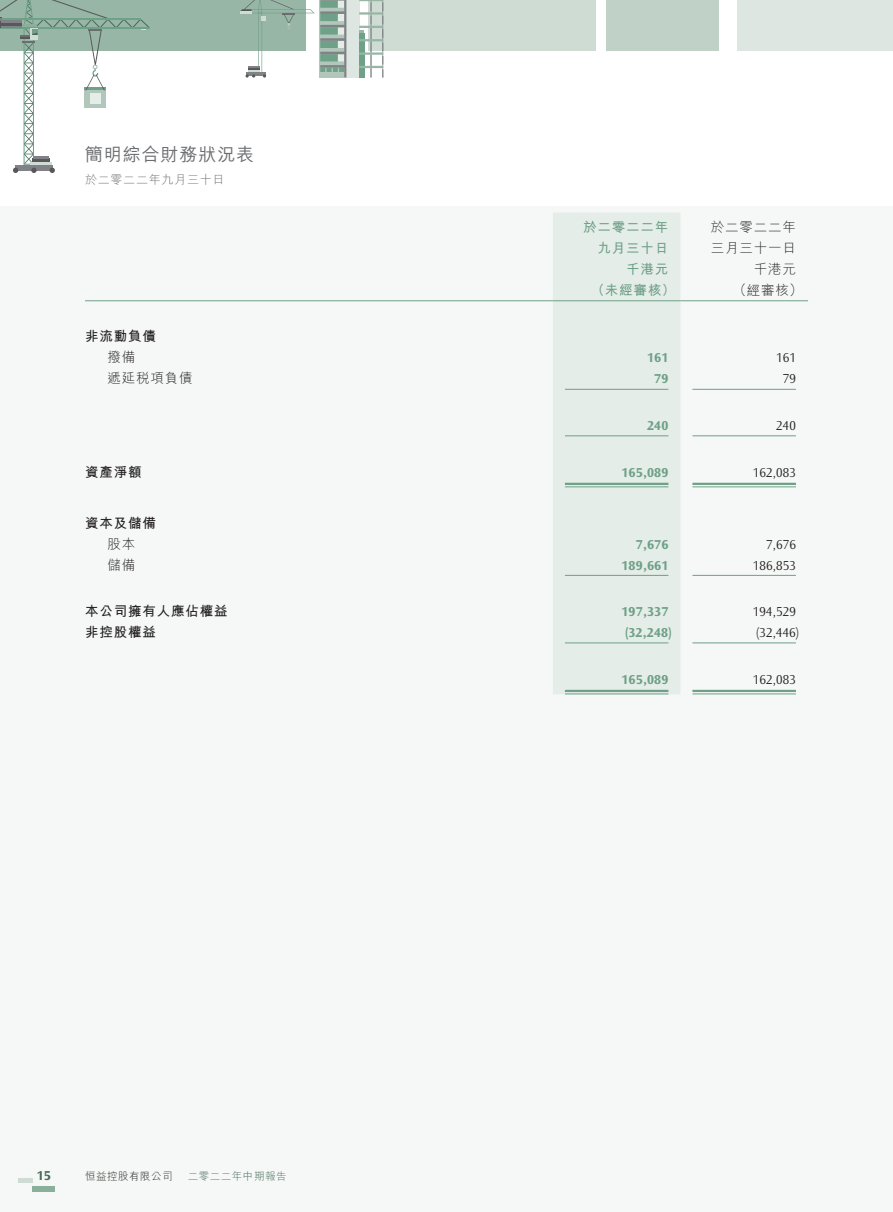
<style>
.page{position:relative;width:893px;height:1212px;background:#fff}
.page>*{position:absolute;margin:0;border:0;box-sizing:border-box;transform-origin:0 0}
.t1{font:500 18px "M Hei HK";letter-spacing:.05em;color:#6c6d70}
._01_Body_Text{font:300 13.5px "Ocean Sans Std";letter-spacing:.01em;color:#231f20}
._01_Body_Text-2{font:700 13.5px "Ocean Sans Std";letter-spacing:.015em;color:#6fa088}
._15_Table_Stub{font:700 13.5px "M Hei HK";letter-spacing:.065em;color:#231f20}
._01_Body_Text-3{font:700 13.5px/21px "M Hei HK";letter-spacing:.065em;color:#6fa088;text-align:right}
._01_Body_Text-4{font:300 13.5px/21px "M Hei HK";letter-spacing:.06em;color:#231f20}
._15_Table_Stub-2{font:300 13.5px "M Hei HK";letter-spacing:.06em;color:#231f20}
.t2{font:700 13.5px "Ocean Sans Std";color:#476c5a}
.t3{font:300 12px "M Hei HK";letter-spacing:.06em;color:#6c6d70}
.t4{font:300 10.5px "M Hei HK";letter-spacing:.05em;color:#476c5a}
.t5{font:300 10.5px "M Hei HK";letter-spacing:.05em;color:#231f20}
</style>
<div class="page">
<div style="left:0;top:207px;width:892px;height:1005px;background:#f5f8f6"></div>
<div style="left:737px;top:0;width:155px;height:51px;background:#dde6e0"></div>
<div style="left:0;top:0;width:305px;height:51px;background:#97b6a5"></div>
<div style="left:369px;top:0;width:227px;height:51px;background:#cedcd4"></div>
<div style="left:606px;top:0;width:113px;height:51px;background:#c0d1c7"></div>
<div style="left:344px;top:0;width:15px;height:78px;background:#dde6e0"></div>
<svg style="left:359px;top:0;width:24px;height:78px"></svg>
<svg style="left:240px;top:0;width:106px;height:78px"></svg>
<svg style="left:0;top:0;width:150px;height:173px"></svg>
<div style="left:33px;top:1186px;width:22px;height:6px;background:#8aaf9a"></div>
<hr style="left:18px;top:1178px;width:15px;height:4px;background:#cedcd4">
<div style="left:553px;top:213px;width:127px;height:481px;background:#e5ede8"></div>
<hr style="left:85px;top:300px;width:468px;height:1px;background:#6fa088">
<hr style="left:553px;top:300px;width:127px;height:1px;background:#6fa088">
<hr style="left:680px;top:300px;width:128px;height:1px;background:#6fa088">
<hr style="left:565px;top:389px;width:103px;height:1px;background:#6fa088">
<hr style="left:692px;top:389px;width:104px;height:1px;background:#6fa088">
<hr style="left:565px;top:435px;width:103px;height:1px;background:#6fa088">
<hr style="left:692px;top:435px;width:104px;height:1px;background:#6fa088">
<hr style="left:565px;top:483px;width:103px;height:2px;background:#6fa088">
<hr style="left:565px;top:486px;width:103px;height:1px;background:#6fa088">
<hr style="left:692px;top:483px;width:104px;height:2px;background:#6fa088">
<hr style="left:692px;top:486px;width:104px;height:1px;background:#6fa088">
<hr style="left:565px;top:575px;width:103px;height:1px;background:#6fa088">
<hr style="left:692px;top:575px;width:104px;height:1px;background:#6fa088">
<hr style="left:565px;top:642px;width:103px;height:1px;background:#6fa088">
<hr style="left:692px;top:642px;width:104px;height:1px;background:#6fa088">
<hr style="left:565px;top:690px;width:103px;height:2px;background:#6fa088">
<hr style="left:565px;top:693px;width:103px;height:1px;background:#6fa088">
<hr style="left:692px;top:690px;width:104px;height:2px;background:#6fa088">
<hr style="left:692px;top:693px;width:104px;height:1px;background:#6fa088">
<h1 class="t1" style="left:85px;top:142px;width:171px">簡明綜合財務狀況表</h1>
<p class="t3" style="left:85px;top:171px;width:141px">於二零二二年九月三十日</p>
<p class="_15_Table_Stub" style="left:85px;top:327px;width:72px">非流動負債</p>
<p class="_15_Table_Stub-2" style="left:108px;top:348px;width:29px">撥備</p>
<p class="_15_Table_Stub-2" style="left:108px;top:369px;width:87px">遞延稅項負債</p>
<p class="_15_Table_Stub" style="left:85px;top:462px;width:58px">資產淨額</p>
<p class="_15_Table_Stub" style="left:85px;top:513px;width:72px">資本及儲備</p>
<p class="_15_Table_Stub-2" style="left:108px;top:534px;width:29px">股本</p>
<p class="_15_Table_Stub-2" style="left:108px;top:555px;width:29px">儲備</p>
<p class="_15_Table_Stub" style="left:85px;top:601px;width:144px">本公司擁有人應佔權益</p>
<p class="_15_Table_Stub" style="left:85px;top:622px;width:72px">非控股權益</p>
<p class="t2" style="left:37px;top:1168px;width:16px">15</p>
<p class="t5" style="left:85px;top:1169px;width:89px">恒益控股有限公司</p>
<p class="t4" style="left:188px;top:1169px;width:100px">二零二二年中期報告</p>
<p class="_01_Body_Text-3" style="left:583px;top:215px;width:87px">於二零二二年九月三十日</p>
<p class="_01_Body_Text-4" style="left:711px;top:216px;width:87px">於二零二二年三月三十一日</p>
<p class="_01_Body_Text-4" style="left:754px;top:258px;width:44px">千港元</p>
<p class="_01_Body_Text-3" style="left:626px;top:257px;width:44px">千港元</p>
<p class="_01_Body_Text-3" style="left:591px;top:278px;width:85px">（未經審核）</p>
<p class="_01_Body_Text-4" style="left:733px;top:279px;width:71px">（經審核(</p>
<p class="_01_Body_Text-2" style="left:647px;top:350px;width:23px">161</p>
<p class="_01_Body_Text" style="left:776px;top:350px;width:21px">161</p>
<p class="_01_Body_Text-2" style="left:654px;top:371px;width:16px">79</p>
<p class="_01_Body_Text" style="left:783px;top:371px;width:15px">79</p>
<p class="_01_Body_Text-2" style="left:647px;top:418px;width:23px">240</p>
<p class="_01_Body_Text" style="left:776px;top:418px;width:21px">240</p>
<p class="_01_Body_Text-2" style="left:621px;top:464px;width:48px">165,089</p>
<p class="_01_Body_Text" style="left:753px;top:465px;width:44px">162,083</p>
<p class="_01_Body_Text-2" style="left:636px;top:536px;width:34px">7,676</p>
<p class="_01_Body_Text" style="left:766px;top:537px;width:31px">7,676</p>
<p class="_01_Body_Text-2" style="left:621px;top:557px;width:48px">189,661</p>
<p class="_01_Body_Text" style="left:753px;top:558px;width:44px">186,853</p>
<p class="_01_Body_Text-2" style="left:621px;top:604px;width:48px">197,337</p>
<p class="_01_Body_Text" style="left:753px;top:604px;width:44px">194,529</p>
<p class="_01_Body_Text-2" style="left:625px;top:625px;width:48px">)32,248(</p>
<p class="_01_Body_Text" style="left:756px;top:625px;width:45px">)32,446(</p>
<p class="_01_Body_Text-2" style="left:621px;top:671px;width:48px">165,089</p>
<p class="_01_Body_Text" style="left:753px;top:672px;width:44px">162,083</p>
</div>
